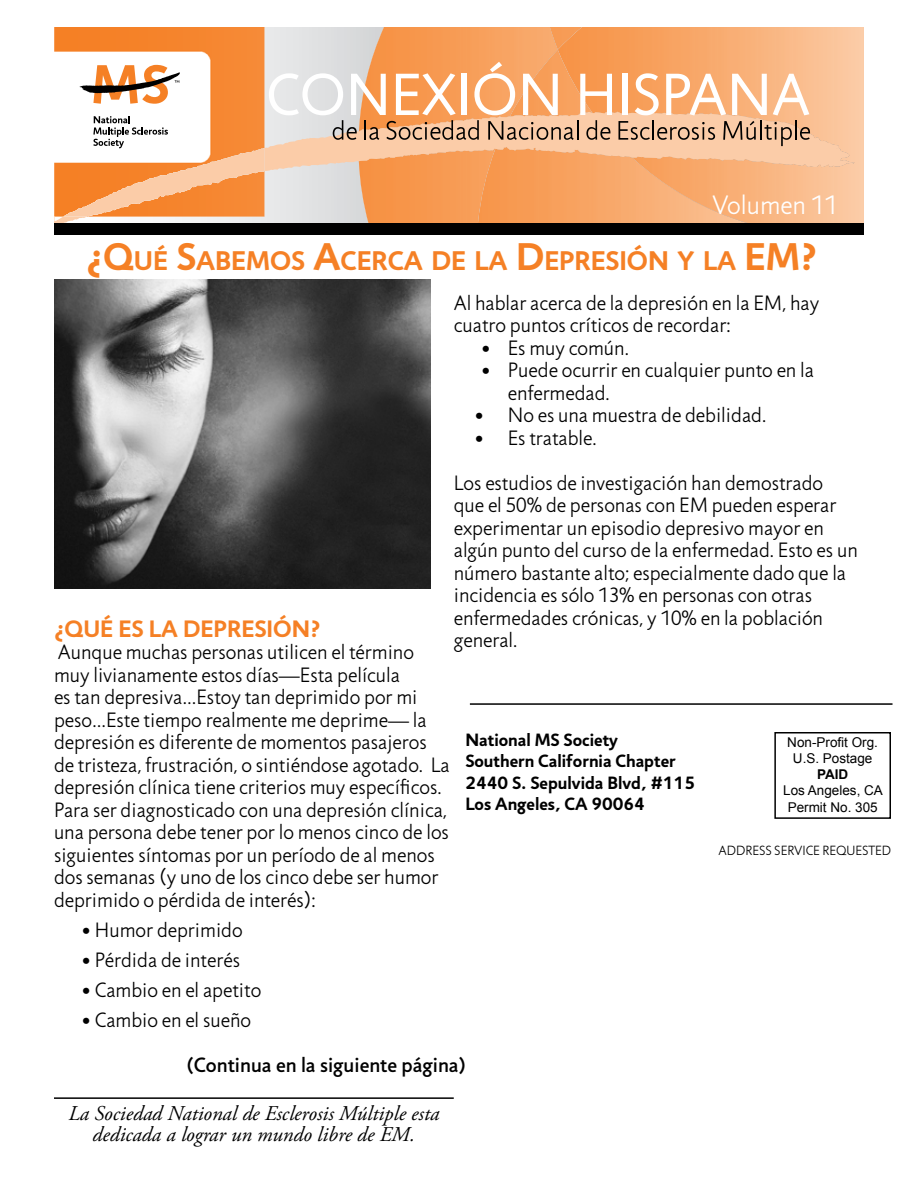
<style>
.page{position:relative;width:918px;height:1188px;background:#fff}
.page>*{position:absolute;margin:0;border:0;box-sizing:border-box;transform-origin:0 0}
.t1{font:700 27.3px "Jigsaw";color:#f58025}
.t2{font:300 27px "Jigsaw";color:#fff}
.t3{font:700 24px "Jigsaw";color:#f58025}
.t4{font:300 21px/22.5px "Jigsaw";color:#000}
.t5{font:italic 21px/21px "Adobe Garamond Pro";color:#000;text-align:center}
.t6{font:500 21px "Jigsaw";color:#000}
.t7{font:700 18px/21.6px "Jigsaw";color:#000}
.t8{font:13.5px/16.2px "Arial";color:#000;text-align:center}
.t9{font:300 13.5px "Jigsaw";color:#000}
.t10{font:700 13.5px "Arial";color:#000}
.s1{font-size:39px}
</style>
<div class="page">
<hr style="left:470px;top:703px;width:423px;height:2px;background:#000">
<div style="left:774px;top:732px;width:117px;height:87px;border:2px solid #000"></div>
<hr style="left:54px;top:1097px;width:400px;height:2px;background:#000">
<svg style="left:264px;top:27px;width:95px;height:85px;background:#e1e1e1"></svg>
<img style="left:359px;top:27px;width:191px;height:35px">
<img style="left:478px;top:50px;width:80px;height:12px">
<img style="left:550px;top:27px;width:8px;height:23px">
<img style="left:558px;top:27px;width:269px;height:85px">
<svg style="left:54px;top:112px;width:800px;height:111px;background:#f5b888"></svg>
<img style="left:54px;top:27px;width:210px;height:190px">
<img style="left:63px;top:149px;width:200px;height:68px">
<div style="left:622px;top:74px;width:5px;height:41px;background:#fff"></div>
<svg style="left:635px;top:73px;width:24px;height:42px"></svg>
<svg style="left:666px;top:74px;width:60px;height:41px"></svg>
<svg style="left:732px;top:74px;width:35px;height:41px"></svg>
<svg style="left:773px;top:74px;width:36px;height:41px"></svg>
<div style="left:54px;top:223px;width:810px;height:12px;background:#000"></div>
<svg style="left:93px;top:116px;width:75px;height:32px"></svg>
<svg style="left:80px;top:65px;width:100px;height:39px"></svg>
<svg style="left:269px;top:62px;width:343px;height:78px"></svg>
<svg style="left:618px;top:121px;width:32px;height:19px"></svg>
<hr style="left:652px;top:120px;width:2px;height:20px;background:#000">
<svg style="left:657px;top:122px;width:58px;height:18px"></svg>
<svg style="left:723px;top:121px;width:33px;height:19px"></svg>
<hr style="left:760px;top:120px;width:2px;height:20px;background:#000">
<svg style="left:765px;top:122px;width:27px;height:24px"></svg>
<hr style="left:795px;top:120px;width:2px;height:20px;background:#000">
<svg style="left:800px;top:127px;width:10px;height:13px"></svg>
<img style="left:54px;top:280px;width:376px;height:309px">
<p class="t2" style="left:712px;top:190px;width:127px">Volumen 11</p>
<h1 class="t1" style="left:86px;top:244px;width:732px"><span class="s1">¿Q</span>UÉ <span class="s1">S</span>ABEMOS <span class="s1">A</span>CERCA DE LA <span class="s1">D</span>EPRESIÓN Y LA <span class="s1">EM?</span></h1>
<p class="t4" style="left:454px;top:292px;width:367px">Al hablar acerca de la depresión en la EM, hay cuatro puntos críticos de recordar:</p>
<p class="t4" style="left:481px;top:337px;width:150px">• Es muy común.</p>
<p class="t4" style="left:508px;top:359px;width:308px;text-indent:-27px">• Puede ocurrir en cualquier punto en la enfermedad.</p>
<p class="t4" style="left:474px;top:404px;width:294px">• No es una muestra de debilidad.</p>
<p class="t4" style="left:454px;top:416px;width:371px;line-height:45px;text-indent:20px">• Es tratable.<br>Los estudios de investigación han demostrado</p>
<p class="t4" style="left:454px;top:494px;width:406px">que el 50% de personas con EM pueden esperar experimentar un episodio depresivo mayor en algún punto del curso de la enfermedad. Esto es un número bastante alto; especialmente dado que la incidencia es sólo 13% en personas con otras enfermedades crónicas, y 10% en la población general.</p>
<p class="t3" style="left:54px;top:614px;width:268px">¿Qué es la depresión?</p>
<p class="t4" style="left:54px;top:641px;width:397px">Aunque muchas personas utilicen el término muy livianamente estos días—Esta película<br>es tan depresiva…Estoy tan deprimido por mi peso…Este tiempo realmente me deprime— la depresión es diferente de momentos pasajeros de tristeza, frustración, o sintiéndose agotado. La depresión clínica tiene criterios muy específicos.<br>Para ser diagnosticado con una depresión clínica, una persona debe tener por lo menos cinco de los siguientes síntomas por un período de al menos dos semanas (y uno de los cinco debe ser humor deprimido o pérdida de interés):</p>
<p class="t4" style="left:81px;top:919px;width:163px">• Humor deprimido</p>
<p class="t4" style="left:81px;top:949px;width:161px">• Pérdida de interés</p>
<p class="t4" style="left:81px;top:979px;width:182px">• Cambio en el apetito</p>
<p class="t4" style="left:81px;top:1009px;width:172px">• Cambio en el sueño</p>
<p class="t6" style="left:186px;top:1052px;width:282px">(Continua en la siguiente página)</p>
<p class="t7" style="left:465px;top:728px;width:231px">National MS Society<br>Southern California Chapter<br>2440 S. Sepulvida Blvd, #115<br>Los Angeles, CA 90064</p>
<p class="t8" style="left:787px;top:734px;width:92px">Non-Profit Org.<br>U.S. Postage</p>
<p class="t10" style="left:817px;top:766px;width:33px">PAID</p>
<p class="t8" style="left:783px;top:783px;width:101px">Los Angeles, CA<br>Permit No. 305</p>
<p class="t9" style="left:718px;top:843px;width:174px">ADDRESS SERVICE REQUESTED</p>
<p class="t5" style="left:68px;top:1103px;width:372px">La Sociedad National de Esclerosis Múltiple esta dedicada a lograr un mundo libre de EM.</p>
</div>
